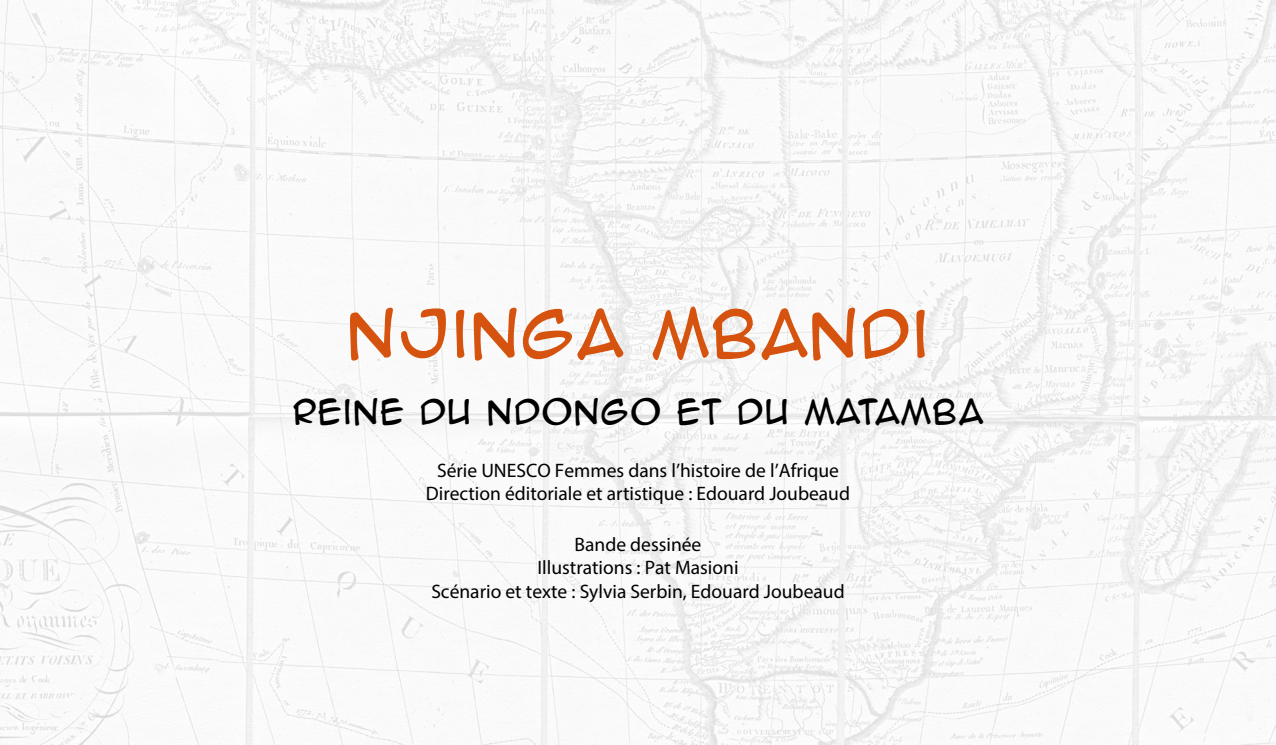
<style>
.page{position:relative;width:1276px;height:745px;background:#fff}
.page>*{position:absolute;margin:0;border:0;box-sizing:border-box;transform-origin:0 0}
.t1{font:60px "Anime Ace 2.0 BB";letter-spacing:.03em;color:#d5530e}
.t2{font:31.5px "Anime Ace 2.0 BB";letter-spacing:.04em;color:#000}
.t3{font:19.5px/23.4px "Myriad Pro";color:#000;text-align:center}
</style>
<div class="page">
<img style="left:0;top:0;width:1276px;height:744px">
<h1 class="t1" style="left:347px;top:295px;width:584px">NJINGA MBANDI</h1>
<h2 class="t2" style="left:293px;top:391px;width:692px">REINE DU NDONGO ET DU MATAMBA</h2>
<p class="t3" style="left:426px;top:457px;width:425px">Série UNESCO Femmes dans l’histoire de l’Afrique<br>Direction éditoriale et artistique : Edouard Joubeaud</p>
<p class="t3" style="left:431px;top:532px;width:415px">Bande dessinée<br>Illustrations : Pat Masioni<br>Scénario et texte : Sylvia Serbin, Edouard Joubeaud</p>
</div>
